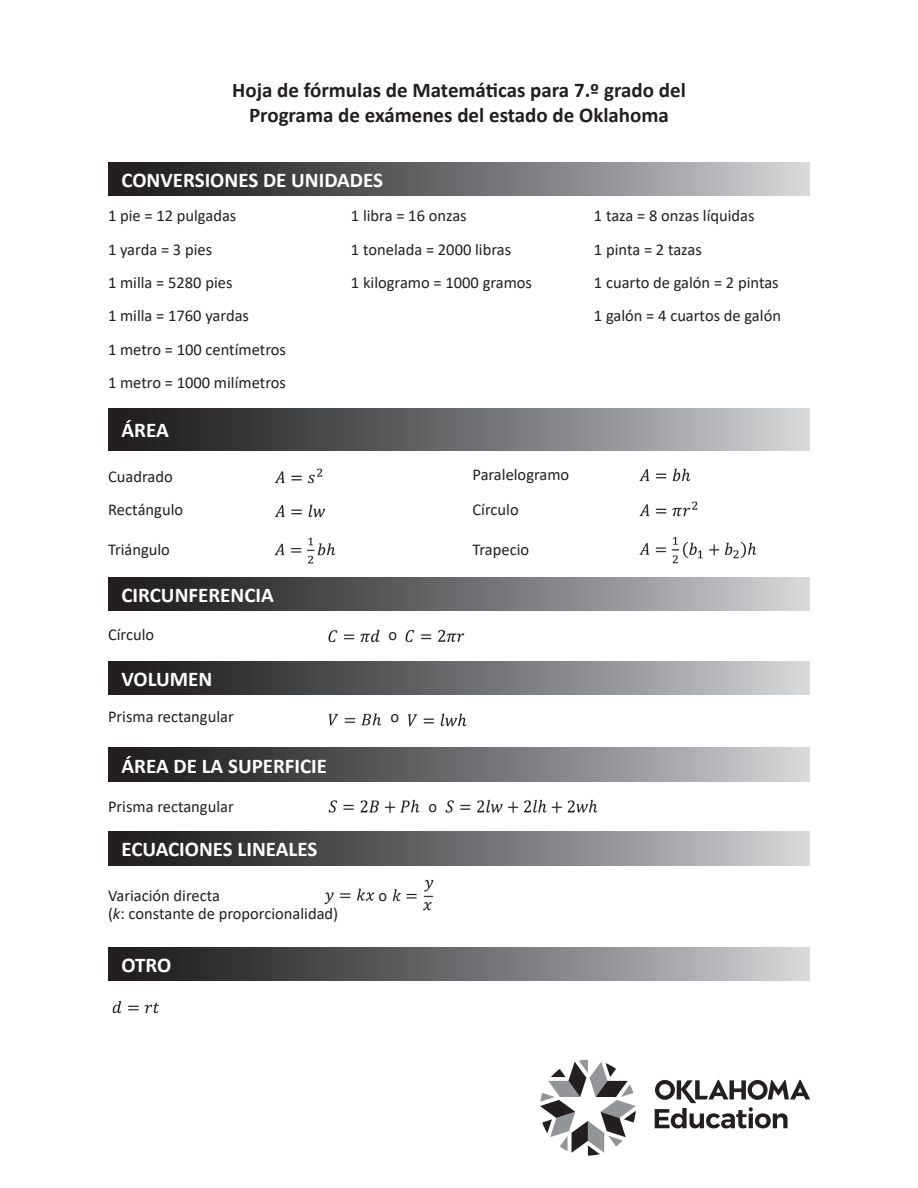
<style>
.page{position:relative;width:918px;height:1188px;background:#fff}
.page>*{position:absolute;margin:0;border:0;box-sizing:border-box;transform-origin:0 0}
.t1{font:700 21px "Calibri";color:#fff}
.t2{font:700 21px/25.2px "Calibri";color:#231f20;text-align:center}
.body{font:16.5px "Calibri";color:#231f20}
.s1{font-style:italic}
</style>
<div class="page">
<div style="left:108px;top:162px;width:702px;height:33px;background:linear-gradient(to right,#121011,#cccfd2)"></div>
<div style="left:108px;top:408px;width:702px;height:42px;background:linear-gradient(to right,#121011,#cccfd2)"></div>
<div style="left:108px;top:577px;width:702px;height:34px;background:linear-gradient(to right,#121011,#cccfd2)"></div>
<div style="left:108px;top:661px;width:702px;height:34px;background:linear-gradient(to right,#121011,#cccfd2)"></div>
<div style="left:108px;top:748px;width:702px;height:33px;background:linear-gradient(to right,#121011,#cccfd2)"></div>
<div style="left:108px;top:832px;width:702px;height:33px;background:linear-gradient(to right,#121011,#cccfd2)"></div>
<div style="left:108px;top:947px;width:702px;height:34px;background:linear-gradient(to right,#121011,#cccfd2)"></div>
<img style="left:274px;top:468px;width:49px;height:16px">
<img style="left:274px;top:504px;width:52px;height:14px">
<img style="left:274px;top:537px;width:62px;height:27px">
<img style="left:639px;top:468px;width:52px;height:14px">
<img style="left:639px;top:501px;width:59px;height:16px">
<img style="left:639px;top:536px;width:118px;height:28px">
<img style="left:328px;top:629px;width:52px;height:14px">
<img style="left:405px;top:629px;width:60px;height:14px">
<img style="left:328px;top:713px;width:54px;height:13px">
<img style="left:407px;top:713px;width:60px;height:14px">
<img style="left:328px;top:799px;width:92px;height:14px">
<img style="left:445px;top:799px;width:153px;height:15px">
<img style="left:324px;top:888px;width:51px;height:17px">
<img style="left:392px;top:879px;width:42px;height:32px">
<img style="left:112px;top:1000px;width:48px;height:14px">
<svg style="left:540px;top:1060px;width:96px;height:96px"></svg>
<svg style="left:655px;top:1080px;width:155px;height:48px"></svg>
<h1 class="t2" style="left:232px;top:77px;width:455px">Hoja de fórmulas de Matemáticas para 7.º grado del<br>Programa de exámenes del estado de Oklahoma</h1>
<h2 class="t1" style="left:122px;top:165px;width:263px">CONVERSIONES DE UNIDADES</h2>
<p class="body" style="left:108px;top:204px;width:130px">1 pie = 12 pulgadas</p>
<p class="body" style="left:108px;top:238px;width:106px">1 yarda = 3 pies</p>
<p class="body" style="left:108px;top:271px;width:126px">1 milla = 5280 pies</p>
<p class="body" style="left:108px;top:304px;width:143px">1 milla = 1760 yardas</p>
<p class="body" style="left:108px;top:338px;width:180px">1 metro = 100 centímetros</p>
<p class="body" style="left:108px;top:371px;width:179px">1 metro = 1000 milímetros</p>
<h2 class="t1" style="left:122px;top:415px;width:49px">ÁREA</h2>
<p class="body" style="left:108px;top:465px;width:66px">Cuadrado</p>
<p class="body" style="left:108px;top:538px;width:64px">Triángulo</p>
<h2 class="t1" style="left:122px;top:580px;width:154px">CIRCUNFERENCIA</h2>
<p class="body" style="left:351px;top:204px;width:117px">1 libra = 16 onzas</p>
<p class="body" style="left:351px;top:238px;width:162px">1 tonelada = 2000 libras</p>
<p class="body" style="left:351px;top:271px;width:183px">1 kilogramo = 1000 gramos</p>
<p class="body" style="left:472px;top:463px;width:98px">Paralelogramo</p>
<p class="body" style="left:472px;top:498px;width:48px">Círculo</p>
<p class="body" style="left:472px;top:539px;width:58px">Trapecio</p>
<p class="body" style="left:108px;top:623px;width:48px">Círculo</p>
<p class="body" style="left:389px;top:623px;width:10px">o</p>
<h2 class="t1" style="left:122px;top:664px;width:92px">VOLUMEN</h2>
<p class="body" style="left:108px;top:706px;width:127px">Prisma rectangular</p>
<p class="body" style="left:390px;top:706px;width:10px">o</p>
<h2 class="t1" style="left:122px;top:751px;width:207px">ÁREA DE LA SUPERFICIE</h2>
<p class="body" style="left:108px;top:795px;width:127px">Prisma rectangular</p>
<p class="body" style="left:429px;top:795px;width:10px">o</p>
<h2 class="t1" style="left:122px;top:835px;width:198px">ECUACIONES LINEALES</h2>
<p class="body" style="left:108px;top:884px;width:114px">Variación directa</p>
<p class="body" style="left:379px;top:884px;width:10px">o</p>
<p class="body" style="left:108px;top:902px;width:232px">(<span class="s1">k</span>: constante de proporcionalidad)</p>
<h2 class="t1" style="left:122px;top:950px;width:51px">OTRO</h2>
<p class="body" style="left:594px;top:204px;width:162px">1 taza = 8 onzas líquidas</p>
<p class="body" style="left:594px;top:238px;width:109px">1 pinta = 2 tazas</p>
<p class="body" style="left:594px;top:271px;width:186px">1 cuarto de galón = 2 pintas</p>
<p class="body" style="left:594px;top:304px;width:189px">1 galón = 4 cuartos de galón</p>
</div>
